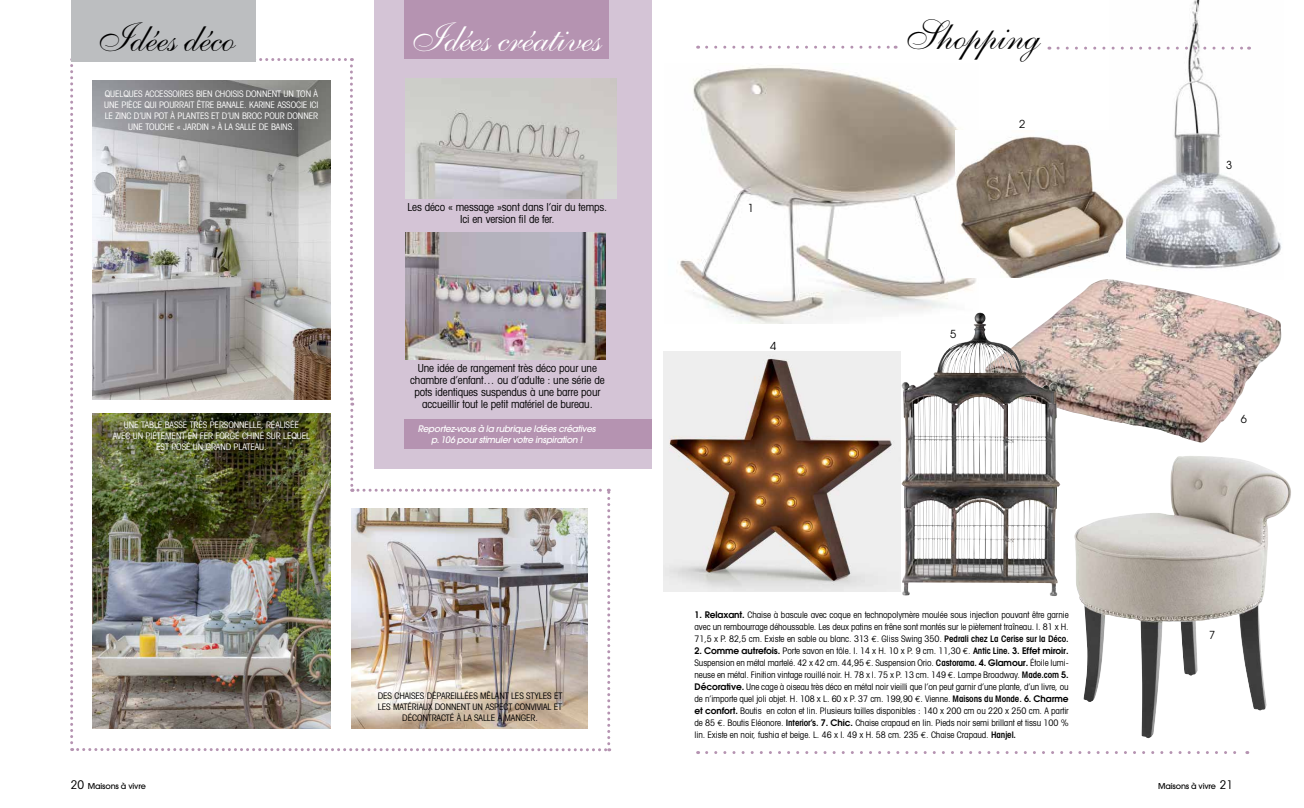
<style>
.page{position:relative;width:1304px;height:808px;background:#fff}
.page>*{position:absolute;margin:0;border:0;box-sizing:border-box;transform-origin:0 0}
.t1{font:41px "Shelley Allegro Script";letter-spacing:-.01em;color:#000}
.t2{font:41px "Shelley Allegro Script";letter-spacing:-.01em;color:#fff}
.t3{font:condensed 11px/12px "Avant Garde";letter-spacing:-.01em;color:#000;text-align:center}
.t4{font:11px "Avant Garde";color:#000}
.t5{font:condensed 9px/12px "Avant Garde";letter-spacing:-.01em;color:#000;text-align:justify}
.t6{font:condensed 9px/11px "Avant Garde";letter-spacing:-.01em;color:#fff;text-align:center}
.t7{font:italic 500 9px/11px "Avant Garde";letter-spacing:-.03em;color:#fff;text-align:center}
.t8{font:500 8px "Avant Garde";letter-spacing:-.02em;color:#000}
.s1{font-weight:600;font-stretch:normal}
.s2{font-family:"Euro Mono";font-stretch:normal}
.s3{font-weight:600}
.s4{font-weight:400;font-stretch:condensed;font-size:12px}
</style>
<div class="page">
<img style="left:1112px;top:0;width:170px;height:269px">
<svg style="left:707px;top:46px;width:189px;height:3px"></svg>
<svg style="left:707px;top:751px;width:541px;height:3px"></svg>
<svg style="left:1058px;top:47px;width:192px;height:3px"></svg>
<div style="left:71px;top:0;width:184px;height:61px;background:#bcbec0"></div>
<img style="left:70px;top:58px;width:540px;height:693px">
<div style="left:375px;top:0;width:277px;height:468px;background:#d4c4d6"></div>
<div style="left:405px;top:419px;width:247px;height:29px;background:#b593b1"></div>
<div style="left:405px;top:0;width:204px;height:59px;background:#b593b1"></div>
<img style="left:405px;top:78px;width:212px;height:120px">
<img style="left:405px;top:233px;width:201px;height:127px">
<img style="left:677px;top:67px;width:301px;height:256px">
<img style="left:663px;top:352px;width:238px;height:240px">
<img style="left:985px;top:279px;width:296px;height:164px">
<img style="left:1074px;top:456px;width:151px;height:282px">
<img style="left:901px;top:318px;width:159px;height:278px">
<img style="left:955px;top:130px;width:170px;height:148px">
<h1 class="t1" style="left:99px;top:13px;width:138px">Idées déco</h1>
<p class="t6" style="left:104px;top:88px;width:216px">QUELQUES ACCESSOIRES BIEN CHOISIS DONNENT UN TON À UNE PIÈCE QUI POURRAIT ÊTRE BANALE. KARINE ASSOCIE ICI LE ZINC D’UN POT À PLANTES ET D’UN BROC POUR DONNER UNE TOUCHE « JARDIN » À LA SALLE DE BAINS.</p>
<p class="t6" style="left:113px;top:419px;width:199px">UNE TABLE BASSE TRÈS PERSONNELLE, RÉALISÉE<br>AVEC UN PIÉTEMENT EN FER FORGÉ CHINÉ SUR LEQUEL<br>EST POSÉ UN GRAND PLATEAU.</p>
<h1 class="t2" style="left:413px;top:13px;width:191px">Idées créatives</h1>
<p class="t3" style="left:407px;top:201px;width:201px">Les déco « message »sont dans l’air du temps.<br>Ici en version fil de fer.</p>
<p class="t3" style="left:410px;top:362px;width:196px">Une idée de rangement très déco pour une chambre d’enfant… ou d’adulte : une série de pots identiques suspendus à une barre pour accueillir tout le petit matériel de bureau.</p>
<p class="t7" style="left:418px;top:423px;width:179px">Reportez-vous à la rubrique Idées créatives p. 106 pour stimuler votre inspiration !</p>
<p class="t4" style="left:748px;top:201px;width:8px">1</p>
<p class="t4" style="left:770px;top:339px;width:8px">4</p>
<h1 class="t1" style="left:906px;top:11px;width:135px">Shopping</h1>
<p class="t4" style="left:1019px;top:117px;width:8px">2</p>
<p class="t4" style="left:950px;top:328px;width:8px">5</p>
<p class="t4" style="left:1226px;top:158px;width:8px">3</p>
<p class="t4" style="left:1241px;top:412px;width:8px">6</p>
<p class="t5" style="left:378px;top:690px;width:186px;line-height:11px;text-align:center">DES CHAISES DÉPAREILLÉES MÊLANT LES STYLES ET<br>LES MATÉRIAUX DONNENT UN ASPECT CONVIVIAL ET<br>DÉCONTRACTÉ À LA SALLE À MANGER.</p>
<p class="t5" style="left:694px;top:608px;width:376px"><span class="s1">1. Relaxant.</span> Chaise à bascule avec coque en technopolymère moulée sous injection pouvant être garnie avec un rembourrage déhoussable. Les deux patins en frêne sont montés sur le piètement traîneau. l. 81 x H.<br>71,5 x P. 82,5 cm. Existe en sable ou blanc. 313 <span class="s2">€</span>. Gliss Swing 350. <span class="s3">Pedrali chez La Cerise sur la Déco.</span></p>
<p class="t5" style="left:694px;top:644px;width:376px"><span class="s1">2. Comme autrefois.</span> Porte savon en tôle. l. 14 x H. 10 x P. 9 cm. 11,30 <span class="s2">€</span>. <span class="s3">Antic Line.</span> <span class="s1">3. Effet miroir.<br></span>Suspension en métal martelé. 42 x 42 cm. 44,95 <span class="s2">€</span>. Suspension Orio. <span class="s3">Castorama.</span> <span class="s1">4. Glamour.</span> Étoile lumi&shy;neuse en métal. Finition vintage rouillé noir. H. 78 x l. 75 x P. 13 cm. 149 <span class="s2">€</span>. Lampe Broadway. <span class="s3">Made.com</span> <span class="s1">5.<br>Décorative.</span> Une cage à oiseau très déco en métal noir vieilli que l’on peut garnir d’une plante, d’un livre, ou de n’importe quel joli objet. H. 108 x L. 60 x P. 37 cm. 199,90 <span class="s2">€</span>. Vienne. <span class="s3">Maisons du Monde.</span> <span class="s1">6. Charme et confort.</span> Boutis en coton et lin. Plusieurs tailles disponibles : 140 x 200 cm ou 220 x 250 cm. A partir de 85 <span class="s2">€</span>. Boutis Eléonore. <span class="s3">Interior’s.</span> <span class="s1">7. Chic.</span> Chaise crapaud en lin. Pieds noir semi brillant et tissu 100 % lin. Existe en noir, fushia et beige. L. 46 x l. 49 x H. 58 cm. 235 <span class="s2">€</span>. Chaise Crapaud. <span class="s3">Hanjel.</span></p>
<p class="t4" style="left:1209px;top:628px;width:8px">7</p>
<p class="t8" style="left:71px;top:781px;width:76px"><span class="s4">20</span> Maisons à vivre</p>
<p class="t8" style="left:1158px;top:781px;width:76px">Maisons à vivre <span class="s4">21</span></p>
</div>
